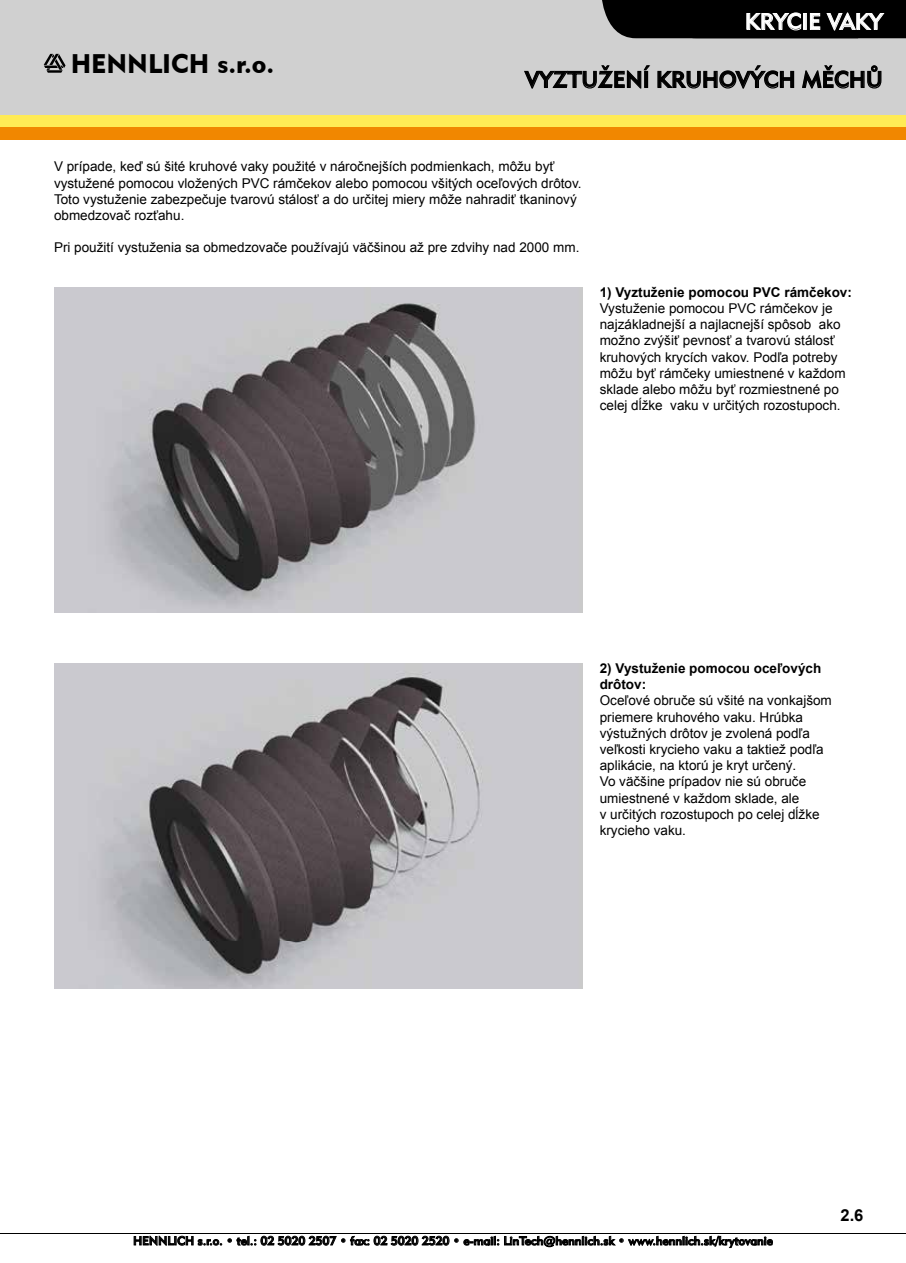
<style>
.page{position:relative;width:906px;height:1263px;background:#fff}
.page>*{position:absolute;margin:0;border:0;box-sizing:border-box;transform-origin:0 0}
.t1{font:26.85px "Geometric 415 CE Black A";color:#000}
.t2{font:22.5px "Geometric 415 CE Medium A";color:#000}
.t3{font:22.5px "Geometric 415 CE Medium A";letter-spacing:-.01em;color:#fff}
.t4{font:700 16.5px "Arial";color:#000}
.t5{font:13.5px/16.2px "Arial";color:#000}
.t6{font:700 13.5px/16.2px "Arial";color:#000}
.t7{font:12px "Geometric 415 CE Medium A";color:#000}
</style>
<div class="page">
<div style="left:0;top:115px;width:906px;height:13px;background:#ffeb55"></div>
<div style="left:0;top:128px;width:906px;height:12px;background:#f18700"></div>
<div style="left:0;top:0;width:906px;height:115px;background:#d0d0d0"></div>
<hr style="left:0;top:1233px;width:906px;height:1px;background:#000">
<svg style="left:602px;top:0;width:304px;height:38px;background:#151515"></svg>
<svg style="left:134px;top:1235px;width:639px;height:13px"></svg>
<img style="left:54px;top:287px;width:529px;height:325px">
<img style="left:54px;top:663px;width:529px;height:325px">
<svg style="left:524px;top:65px;width:127px;height:24px"></svg>
<svg style="left:657px;top:65px;width:138px;height:24px"></svg>
<svg style="left:802px;top:65px;width:80px;height:24px"></svg>
<svg style="left:44px;top:54px;width:22px;height:19px"></svg>
<h1 class="t1" style="left:71px;top:47px;width:205px">HENNLICH s.r.o.</h1>
<h2 class="t3" style="left:745px;top:8px;width:139px">KRYCIE VAKY</h2>
<h2 class="t2" style="left:525px;top:66px;width:359px">VYZTUŽENÍ KRUHOVÝCH MÌCHÙ</h2>
<p class="t5" style="left:54px;top:159px;width:529px">V prípade, keď sú šité kruhové vaky použité v náročnejších podmienkach, môžu byť vystužené pomocou vložených PVC rámčekov alebo pomocou všitých oceľových drôtov.<br>Toto vystuženie zabezpečuje tvarovú stálosť a do určitej miery môže nahradiť tkaninový obmedzovač rozťahu.</p>
<p class="t5" style="left:54px;top:240px;width:527px">Pri použití vystuženia sa obmedzovače používajú väčšinou až pre zdvihy nad 2000 mm.</p>
<p class="t6" style="left:600px;top:284px;width:254px">1) Vyztuženie pomocou PVC rámčekov:</p>
<p class="t5" style="left:600px;top:300px;width:247px">Vystuženie pomocou PVC rámčekov je najzákladnejší a najlacnejší spôsob ako možno zvýšiť pevnosť a tvarovú stálosť kruhových krycích vakov. Podľa potreby môžu byť rámčeky umiestnené v každom sklade alebo môžu byť rozmiestnené po celej dĺžke vaku v určitých rozostupoch.</p>
<p class="t6" style="left:600px;top:660px;width:223px">2) Vystuženie pomocou oceľových drôtov:</p>
<p class="t5" style="left:600px;top:693px;width:234px">Oceľové obruče sú všité na vonkajšom priemere kruhového vaku. Hrúbka výstužných drôtov je zvolená podľa veľkosti krycieho vaku a taktiež podľa aplikácie, na ktorú je kryt určený.<br>Vo väčšine prípadov nie sú obruče umiestnené v každom sklade, ale<br>v určitých rozostupoch po celej dĺžke krycieho vaku.</p>
<p class="t4" style="left:840px;top:1204px;width:24px">2.6</p>
<p class="t7" style="left:133px;top:1233px;width:641px">HENNLICH s.r.o. • tel.: 02 5020 2507 • fax: 02 5020 2520 • e-mail: LinTech@hennlich.sk • www.hennlich.sk/krytovanie</p>
</div>
